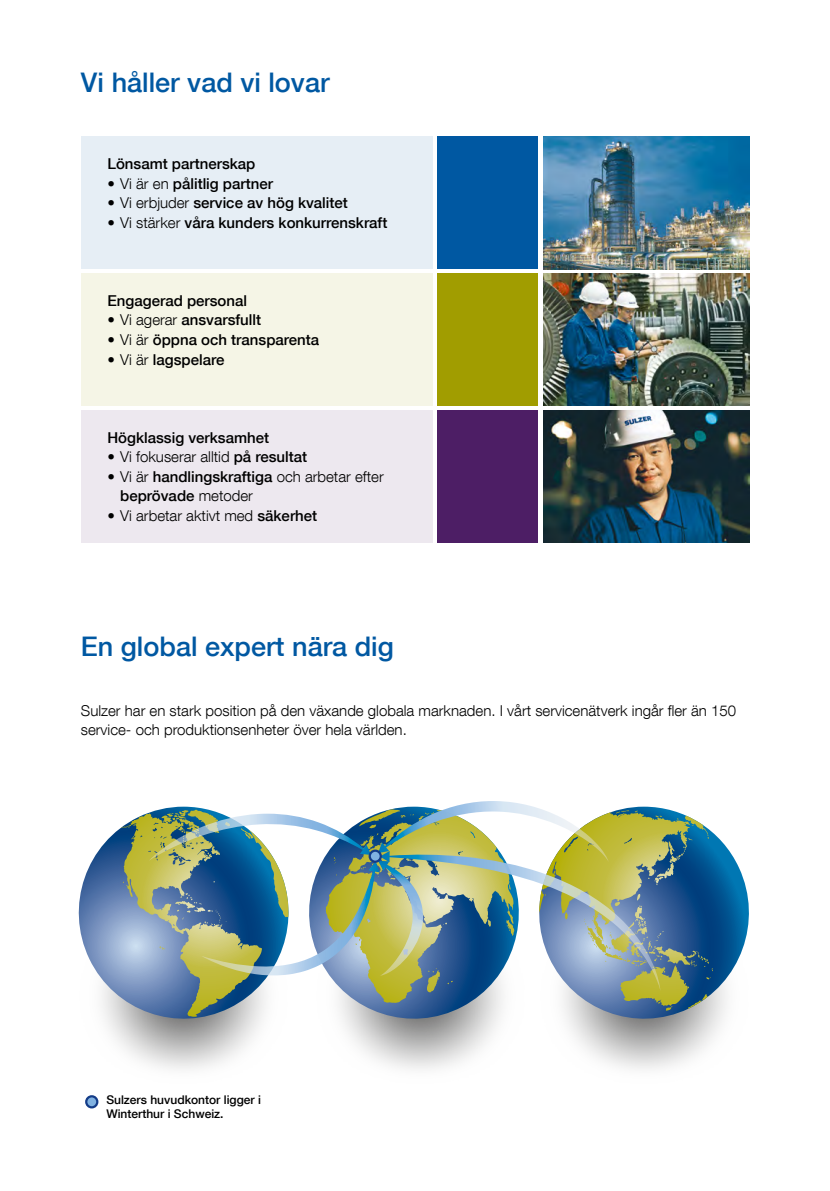
<style>
.page{position:relative;width:830px;height:1191px;background:#fff}
.page>*{position:absolute;margin:0;border:0;box-sizing:border-box;transform-origin:0 0}
.Pääotsikko_18pt_sini{font:500 27px "Helvetica Neue LT Com";color:#0058a2}
.Leipis{font:300 15px/19.5px "Helvetica Neue LT Com";color:#000}
.Leipis-2{font:500 15px "Helvetica Neue LT Com";color:#000}
.Leipis-3{font:500 12px/14.4px "Helvetica Neue LT Com";color:#000}
.s1{font-weight:300}
.s2{font-weight:500}
</style>
<div class="page">
<div style="left:86px;top:1096px;width:11px;height:11px;background:#81b2e1;border-radius:50%"></div>
<div style="left:85px;top:1095px;width:13px;height:13px;border:2px solid #143c88;border-radius:50%"></div>
<div style="left:81px;top:137px;width:351px;height:132px;background:#e6eef5"></div>
<div style="left:81px;top:273px;width:351px;height:132px;background:#f5f5e6"></div>
<div style="left:81px;top:410px;width:351px;height:132px;background:#ede8ef"></div>
<img style="left:543px;top:137px;width:205px;height:132px">
<img style="left:543px;top:410px;width:205px;height:132px">
<img style="left:543px;top:273px;width:205px;height:132px">
<div style="left:437px;top:137px;width:101px;height:132px;background:#0058a2"></div>
<div style="left:437px;top:273px;width:101px;height:132px;background:#a19d00"></div>
<div style="left:437px;top:410px;width:101px;height:132px;background:#4d1e65"></div>
<svg style="left:331px;top:991px;width:180px;height:42px"></svg>
<svg style="left:78px;top:828px;width:196px;height:205px"></svg>
<svg style="left:555px;top:808px;width:194px;height:225px"></svg>
<svg style="left:121px;top:801px;width:539px;height:190px"></svg>
<svg style="left:369px;top:850px;width:11px;height:11px"></svg>
<div style="left:368px;top:849px;width:14px;height:14px;border:2px solid #143c88;border-radius:50%"></div>
<p class="Pääotsikko_18pt_sini" style="left:81px;top:66px;width:250px">Vi håller vad vi lovar</p>
<p class="Leipis-2" style="left:107px;top:155px;width:149px">Lönsamt partnerskap</p>
<p class="Leipis-2" style="left:107px;top:175px;width:167px"><span class="s1">• Vi är en</span> pålitlig partner</p>
<p class="Leipis-2" style="left:107px;top:194px;width:242px"><span class="s1">• Vi erbjuder</span> service av hög kvalitet</p>
<p class="Leipis-2" style="left:107px;top:214px;width:281px"><span class="s1">• Vi stärker</span> våra kunders konkurrenskraft</p>
<p class="Leipis-2" style="left:107px;top:292px;width:141px">Engagerad personal</p>
<p class="Leipis-2" style="left:107px;top:311px;width:155px"><span class="s1">• Vi agerar</span> ansvarsfullt</p>
<p class="Leipis-2" style="left:107px;top:331px;width:213px"><span class="s1">• Vi är</span> öppna och transparenta</p>
<p class="Leipis-2" style="left:107px;top:350px;width:118px"><span class="s1">• Vi är</span> lagspelare</p>
<p class="Leipis-2" style="left:107px;top:428px;width:163px">Högklassig verksamhet</p>
<p class="Leipis" style="left:107px;top:446px;width:201px">• Vi fokuserar alltid <span class="s2">på resultat</span></p>
<p class="Leipis" style="left:120px;top:466px;width:265px;text-indent:-13px">• Vi är <span class="s2">handlingskraftiga</span> och arbetar efter <span class="s2">beprövade</span> metoder</p>
<p class="Leipis" style="left:107px;top:505px;width:211px">• Vi arbetar aktivt med <span class="s2">säkerhet</span></p>
<p class="Pääotsikko_18pt_sini" style="left:81px;top:630px;width:314px">En global expert nära dig</p>
<p class="Leipis" style="left:81px;top:700px;width:656px">Sulzer har en stark position på den växande globala marknaden. I vårt servicenätverk ingår fler än 150 service- och produktionsenheter över hela världen.</p>
<p class="Leipis-3" style="left:106px;top:1092px;width:156px">Sulzers huvudkontor ligger i<br>Winterthur i Schweiz.</p>
</div>
